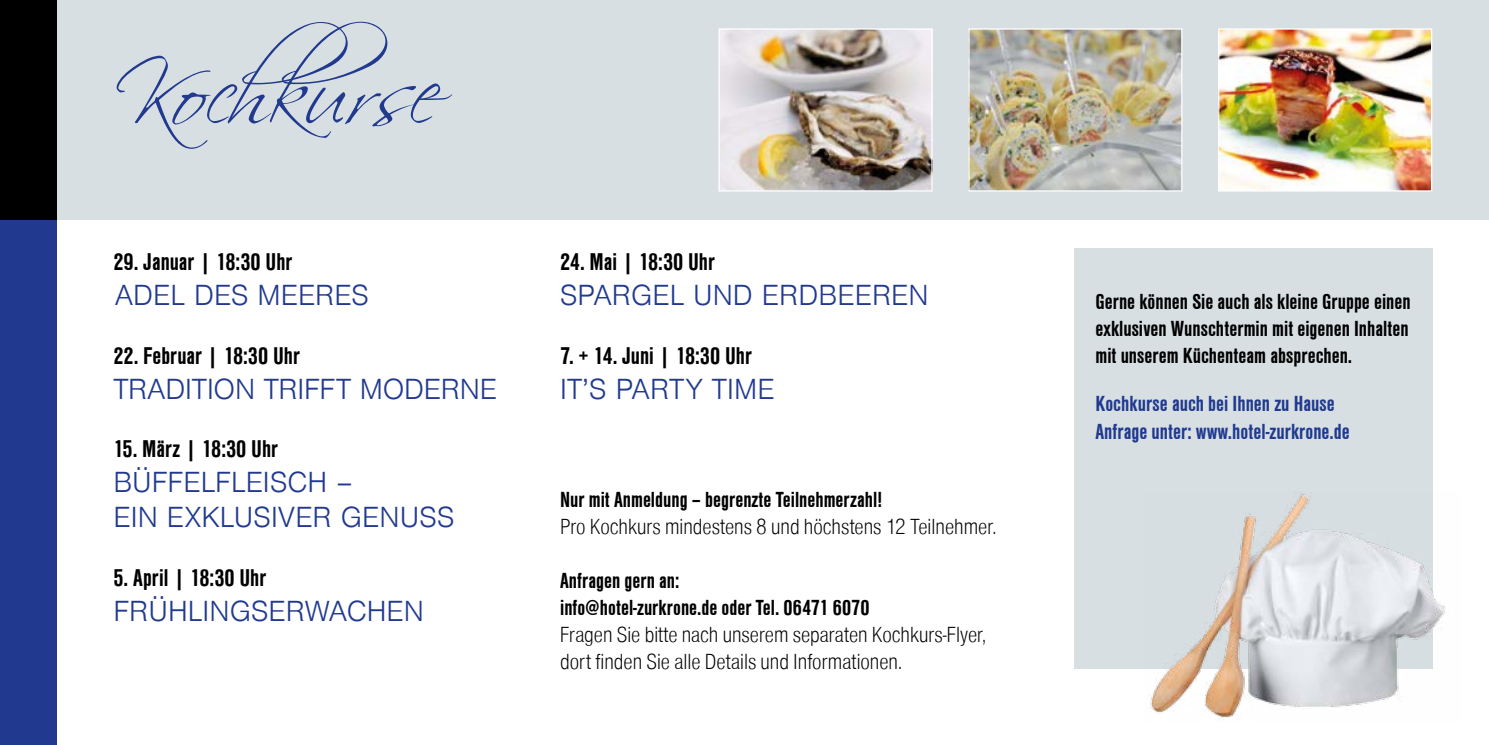
<style>
.page{position:relative;width:1489px;height:745px;background:#fff}
.page>*{position:absolute;margin:0;border:0;box-sizing:border-box;transform-origin:0 0}
.t1{font:90px "Scriptina";letter-spacing:-.04em;color:#213a8f}
.t2{font:30px/35px "Sans CE Light";color:#213a8f}
.t3{font:25px "Sans Cd CE Bold";color:#000}
.t4{font:22.5px/27px "Sans Cd CE Bold";color:#000;text-align:justify}
.t5{font:22.5px/27px "Sans Cd CE Light";color:#000}
.t6{font:22.5px/27px "Sans Cd CE Bold";color:#213a8f}
</style>
<div class="page">
<div style="left:0;top:0;width:1488px;height:220px;background:#d8dfe3"></div>
<div style="left:0;top:220px;width:57px;height:524px;background:#213a8f"></div>
<div style="left:0;top:0;width:57px;height:220px;background:#000"></div>
<div style="left:1074px;top:248px;width:357px;height:420px;background:#d8dfe3"></div>
<img style="left:970px;top:30px;width:210px;height:159px">
<div style="left:968px;top:28px;width:214px;height:163px;border:1px solid #fff"></div>
<img style="left:720px;top:30px;width:210px;height:159px">
<div style="left:718px;top:28px;width:214px;height:163px;border:1px solid #fff"></div>
<img style="left:1219px;top:30px;width:210px;height:159px">
<div style="left:1217px;top:28px;width:214px;height:163px;border:1px solid #fff"></div>
<img style="left:1143px;top:491px;width:302px;height:227px">
<h1 class="t1" style="left:113px;top:39px;width:328px">Kochkurse</h1>
<p class="t3" style="left:113px;top:248px;width:180px">29. Januar | 18:30 Uhr</p>
<h2 class="t2" style="left:115px;top:278px;width:256px">ADEL DES MEERES</h2>
<p class="t3" style="left:113px;top:341px;width:188px">22. Februar | 18:30 Uhr</p>
<h2 class="t2" style="left:113px;top:372px;width:385px">TRADITION TRIFFT MODERNE</h2>
<p class="t3" style="left:113px;top:435px;width:166px">15. März | 18:30 Uhr</p>
<h2 class="t2" style="left:113px;top:465px;width:343px">BÜFFELFLEISCH –<br>EIN EXKLUSIVER GENUSS</h2>
<p class="t3" style="left:113px;top:563px;width:154px">5. April | 18:30 Uhr</p>
<h2 class="t2" style="left:113px;top:594px;width:312px">FRÜHLINGSERWACHEN</h2>
<p class="t3" style="left:560px;top:248px;width:156px">24. Mai | 18:30 Uhr</p>
<h2 class="t2" style="left:560px;top:278px;width:370px">SPARGEL UND ERDBEEREN</h2>
<p class="t3" style="left:560px;top:341px;width:193px">7. + 14. Juni | 18:30 Uhr</p>
<h2 class="t2" style="left:560px;top:372px;width:216px">IT’S PARTY TIME</h2>
<p class="t4" style="left:560px;top:486px;width:323px">Nur mit Anmeldung – begrenzte Teilnehmerzahl!</p>
<p class="t5" style="left:560px;top:513px;width:438px">Pro Kochkurs mindestens 8 und höchstens 12 Teilnehmer.</p>
<p class="t4" style="left:560px;top:567px;width:311px">Anfragen gern an:<br>info@hotel-zurkrone.de oder Tel. 06471 6070</p>
<p class="t5" style="left:560px;top:621px;width:427px">Fragen Sie bitte nach unserem separaten Kochkurs-Flyer, dort finden Sie alle Details und Informationen.</p>
<p class="t4" style="left:1095px;top:288px;width:316px">Gerne können Sie auch als kleine Gruppe einen exklusiven Wunschtermin mit eigenen Inhalten mit unserem Küchenteam absprechen.</p>
<p class="t6" style="left:1095px;top:390px;width:256px">Kochkurse auch bei Ihnen zu Hause<br>Anfrage unter: www.hotel-zurkrone.de</p>
</div>
